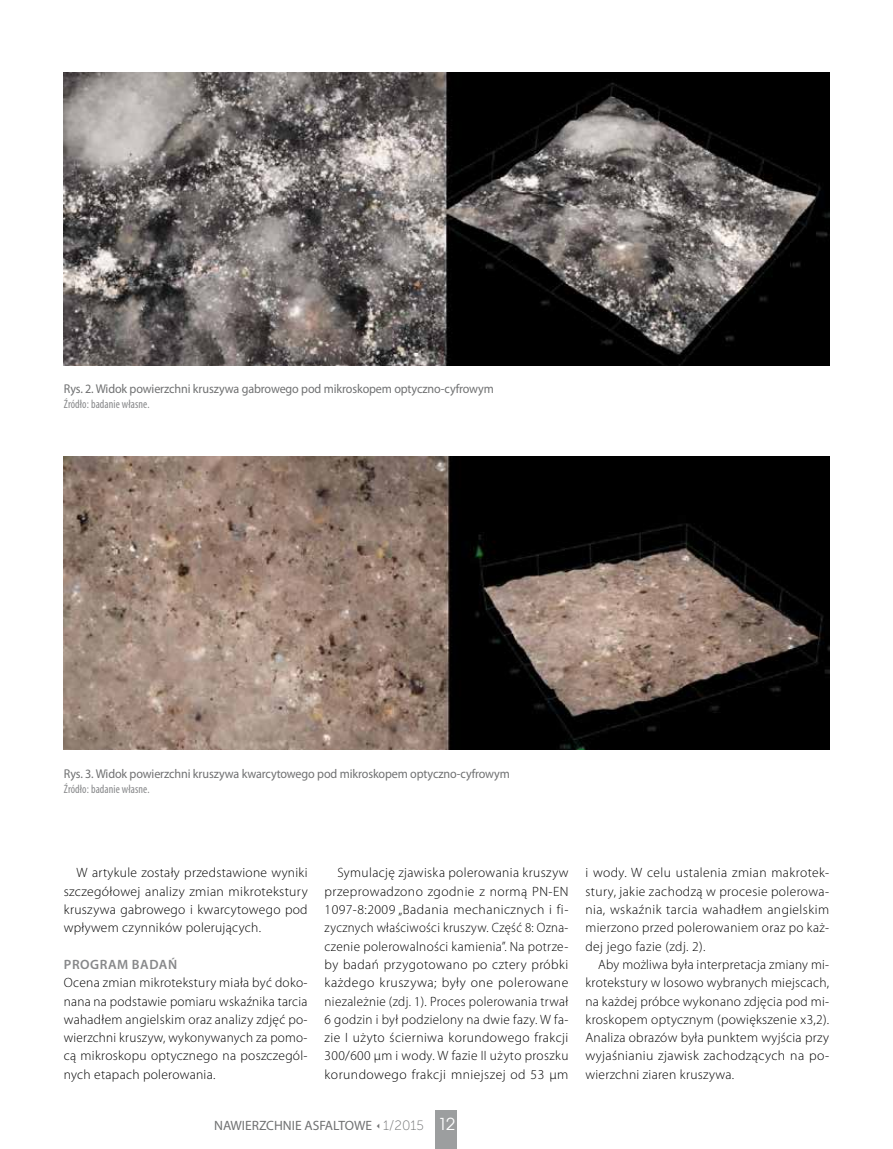
<style>
.page{position:relative;width:893px;height:1149px;background:#fff}
.page>*{position:absolute;margin:0;border:0;box-sizing:border-box;transform-origin:0 0}
.t1{font:300 13.5px/18.3px "Myriad Pro";letter-spacing:.025em;color:#000;text-align:justify}
.t2{font:13.5px "Myriad Pro";color:#707172}
.t3{font:600 13.5px "Myriad Pro";letter-spacing:.04em;color:#87888a}
.t4{font:12.75px "Myriad Pro";letter-spacing:-.01em;color:#707172;scale:.95 1}
.t5{font:condensed 12px "Myriad Pro";letter-spacing:.01em;color:#87888a;scale:.95 1}
.s1{font-family:"Museo Sans 100"}
.s2{font-family:"Avant Gar Got Itc LCE";font-size:16.5px;color:#fff}
</style>
<div class="page">
<div style="left:436px;top:1110px;width:21px;height:38px;background:#9c9e9f"></div>
<img style="left:64px;top:72px;width:765px;height:293px">
<img style="left:64px;top:456px;width:765px;height:293px">
<p class="t4" style="left:64px;top:381px;width:454px">Rys. 2. Widok powierzchni kruszywa gabrowego pod mikroskopem optyczno-cyfrowym</p>
<p class="t5" style="left:64px;top:396px;width:92px">Źródło: badanie własne.</p>
<p class="t4" style="left:64px;top:765px;width:471px">Rys. 3. Widok powierzchni kruszywa kwarcytowego pod mikroskopem optyczno-cyfrowym</p>
<p class="t5" style="left:64px;top:781px;width:92px">Źródło: badanie własne.</p>
<p class="t1" style="left:64px;top:863px;width:245px;text-indent:13px">W artykule zostały przedstawione wyniki szczegółowej analizy zmian mikrotekstury kruszywa gabrowego i kwarcytowego pod wpływem czynników polerujących.</p>
<p class="t3" style="left:64px;top:955px;width:115px">PROGRAM BADAŃ</p>
<p class="t1" style="left:64px;top:973px;width:245px">Ocena zmian mikrotekstury miała być doko&shy;nana na podstawie pomiaru wskaźnika tarcia wahadłem angielskim oraz analizy zdjęć po&shy;wierzchni kruszyw, wykonywanych za pomo&shy;cą mikroskopu optycznego na poszczegól&shy;nych etapach polerowania.</p>
<p class="t1" style="left:325px;top:863px;width:245px;text-indent:13px">Symulację zjawiska polerowania kruszyw przeprowadzono zgodnie z normą PN-EN 1097-8:2009 „Badania mechanicznych i fi&shy;zycznych właściwości kruszyw. Część 8: Ozna&shy;czenie polerowalności kamienia”. Na potrze&shy;by badań przygotowano po cztery próbki każdego kruszywa; były one polerowane niezależnie (zdj. 1). Proces polerowania trwał 6 godzin i był podzielony na dwie fazy. W fa&shy;zie I użyto ścierniwa korundowego frakcji 300/600 μm i wody. W fazie II użyto proszku korundowego frakcji mniejszej od 53 μm</p>
<p class="t2" style="left:214px;top:1116px;width:243px">NAWIERZCHNIE ASFALTOWE <span class="s1">1/2015</span> <span class="s2">12</span></p>
<p class="t1" style="left:585px;top:863px;width:245px">i wody. W celu ustalenia zmian makrotek&shy;stury, jakie zachodzą w procesie polerowa&shy;nia, wskaźnik tarcia wahadłem angielskim mierzono przed polerowaniem oraz po każ&shy;dej jego fazie (zdj. 2).</p>
<p class="t1" style="left:585px;top:954px;width:245px;text-indent:13px">Aby możliwa była interpretacja zmiany mi&shy;krotekstury w losowo wybranych miejscach, na każdej próbce wykonano zdjęcia pod mi&shy;kroskopem optycznym (powiększenie x3,2).<br>Analiza obrazów była punktem wyjścia przy wyjaśnianiu zjawisk zachodzących na po&shy;wierzchni ziaren kruszywa.</p>
</div>
